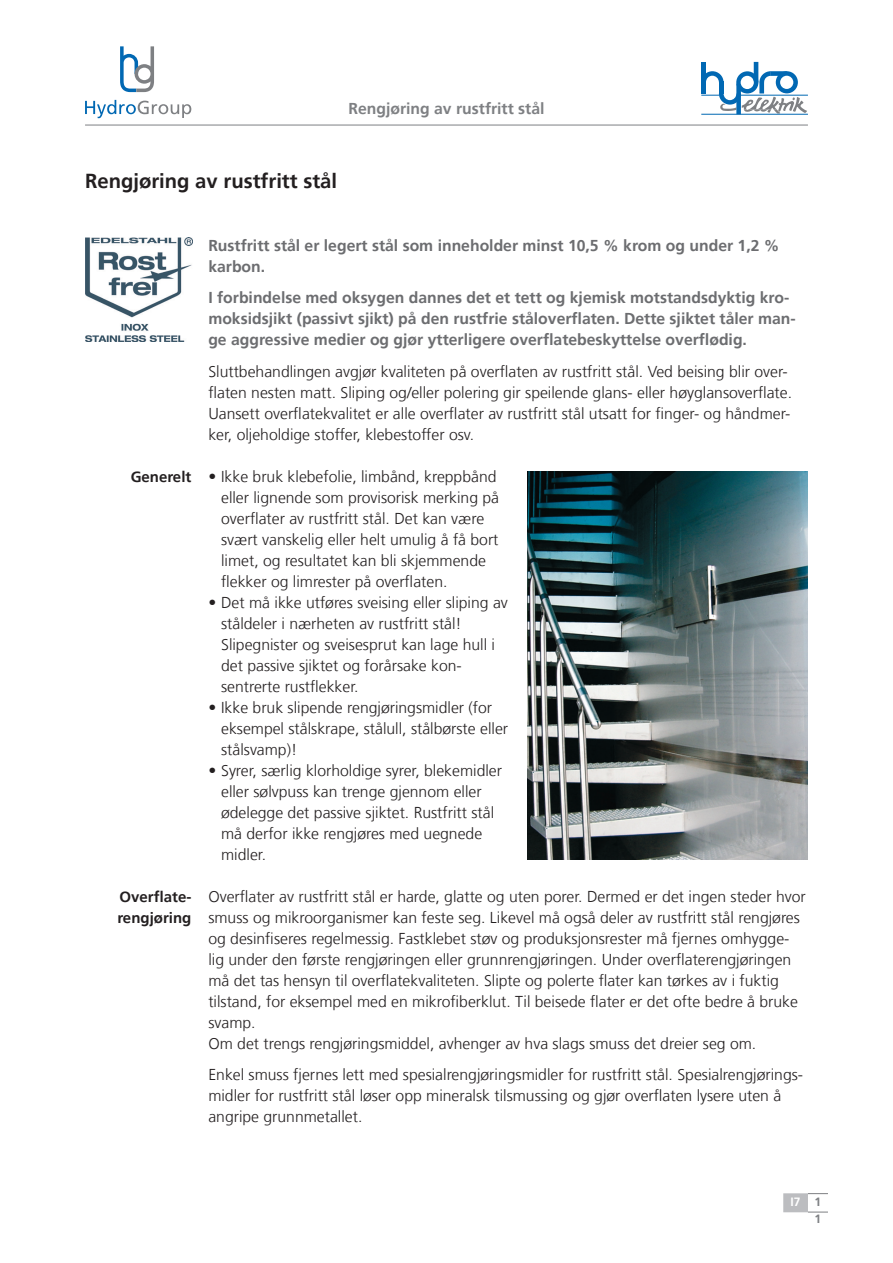
<style>
.page{position:relative;width:893px;height:1263px;background:#fff}
.page>*{position:absolute;margin:0;border:0;box-sizing:border-box;transform-origin:0 0}
.t1{font:700 20.25px "Frutiger";color:#231f20}
.t2{font:300 15.75px/21px "Frutiger";color:#231f20}
.t3{font:700 15.75px/21px "Frutiger";color:#6c6d70}
.t4{font:700 15.75px "Frutiger";color:#7e8083}
.t5{font:700 15px/21px "Frutiger";color:#231f20}
.t6{font:700 12px "Frutiger";color:#fff}
.t7{font:700 12px "Frutiger";color:#7e8083}
.s1{color:#7e8083}
</style>
<div class="page">
<svg style="left:85px;top:100px;width:106px;height:18px"></svg>
<svg style="left:120px;top:46px;width:34px;height:46px"></svg>
<div style="left:783px;top:1193px;width:25px;height:19px;background:#bcbdc0;border:2px solid #bcbdc0"></div>
<svg style="left:808px;top:1212px;width:20px;height:1px"></svg>
<svg style="left:808px;top:1193px;width:20px;height:1px"></svg>
<svg style="left:701px;top:62px;width:106px;height:52px"></svg>
<hr style="left:741px;top:95px;width:67px;height:1px;background:#0168b3">
<hr style="left:701px;top:114px;width:107px;height:1px;background:#0168b3">
<hr style="left:85px;top:125px;width:723px;height:1px;background:#7e8083">
<img style="left:527px;top:471px;width:281px;height:389px">
<img style="left:85px;top:237px;width:107px;height:105px">
<p class="t4" style="left:348px;top:99px;width:198px">Rengjøring av rustfritt stål</p>
<p class="t1" style="left:85px;top:169px;width:254px">Rengjøring av rustfritt stål</p>
<p class="t5" style="left:131px;top:466px;width:62px">Generelt</p>
<p class="t5" style="left:117px;top:886px;width:75px">Overflate&shy;rengjøring</p>
<p class="t3" style="left:208px;top:235px;width:573px">Rustfritt stål er legert stål som inneholder minst 10,5 % krom og under 1,2 % karbon.</p>
<p class="t3" style="left:208px;top:287px;width:589px">I forbindelse med oksygen dannes det et tett og kjemisk motstandsdyktig kro&shy;moksidsjikt (passivt sjikt) på den rustfrie ståloverflaten. Dette sjiktet tåler man&shy;ge aggressive medier og gjør ytterligere overflatebeskyttelse overflødig.</p>
<p class="t2" style="left:208px;top:361px;width:585px">Sluttbehandlingen avgjør kvaliteten på overflaten av rustfritt stål. Ved beising blir over&shy;flaten nesten matt. Sliping og/eller polering gir speilende glans- eller høyglansoverflate.<br>Uansett overflatekvalitet er alle overflater av rustfritt stål utsatt for finger- og håndmer&shy;ker, oljeholdige stoffer, klebestoffer osv.</p>
<p class="t2" style="left:221px;top:466px;width:280px;text-indent:-13px">• Ikke bruk klebefolie, limbånd, kreppbånd eller lignende som provisorisk merking på overflater av rustfritt stål. Det kan være svært vanskelig eller helt umulig å få bort limet, og resultatet kan bli skjemmende flekker og limrester på overflaten.</p>
<p class="t2" style="left:221px;top:592px;width:288px;text-indent:-13px">• Det må ikke utføres sveising eller sliping av ståldeler i nærheten av rustfritt stål!<br>Slipegnister og sveisesprut kan lage hull i det passive sjiktet og forårsake kon&shy;sentrerte rustflekker.</p>
<p class="t2" style="left:221px;top:697px;width:288px;text-indent:-13px">• Ikke bruk slipende rengjøringsmidler (for eksempel stålskrape, stålull, stålbørste eller stålsvamp)!</p>
<p class="t2" style="left:221px;top:760px;width:282px;text-indent:-13px">• Syrer, særlig klorholdige syrer, blekemidler eller sølvpuss kan trenge gjennom eller ødelegge det passive sjiktet. Rustfritt stål må derfor ikke rengjøres med uegnede midler.</p>
<p class="t2" style="left:208px;top:886px;width:599px">Overflater av rustfritt stål er harde, glatte og uten porer. Dermed er det ingen steder hvor smuss og mikroorganismer kan feste seg. Likevel må også deler av rustfritt stål rengjøres og desinfiseres regelmessig. Fastklebet støv og produksjonsrester må fjernes omhygge&shy;lig under den første rengjøringen eller grunnrengjøringen. Under overflaterengjøringen må det tas hensyn til overflatekvaliteten. Slipte og polerte flater kan tørkes av i fuktig tilstand, for eksempel med en mikrofiberklut. Til beisede flater er det ofte bedre å bruke svamp.<br>Om det trengs rengjøringsmiddel, avhenger av hva slags smuss det dreier seg om.</p>
<p class="t2" style="left:208px;top:1064px;width:596px">Enkel smuss fjernes lett med spesialrengjøringsmidler for rustfritt stål. Spesialrengjørings&shy;midler for rustfritt stål løser opp mineralsk tilsmussing og gjør overflaten lysere uten å angripe grunnmetallet.</p>
<p class="t6" style="left:791px;top:1195px;width:32px">I7 <span class="s1">1</span></p>
<p class="t7" style="left:815px;top:1211px;width:8px">1</p>
</div>
